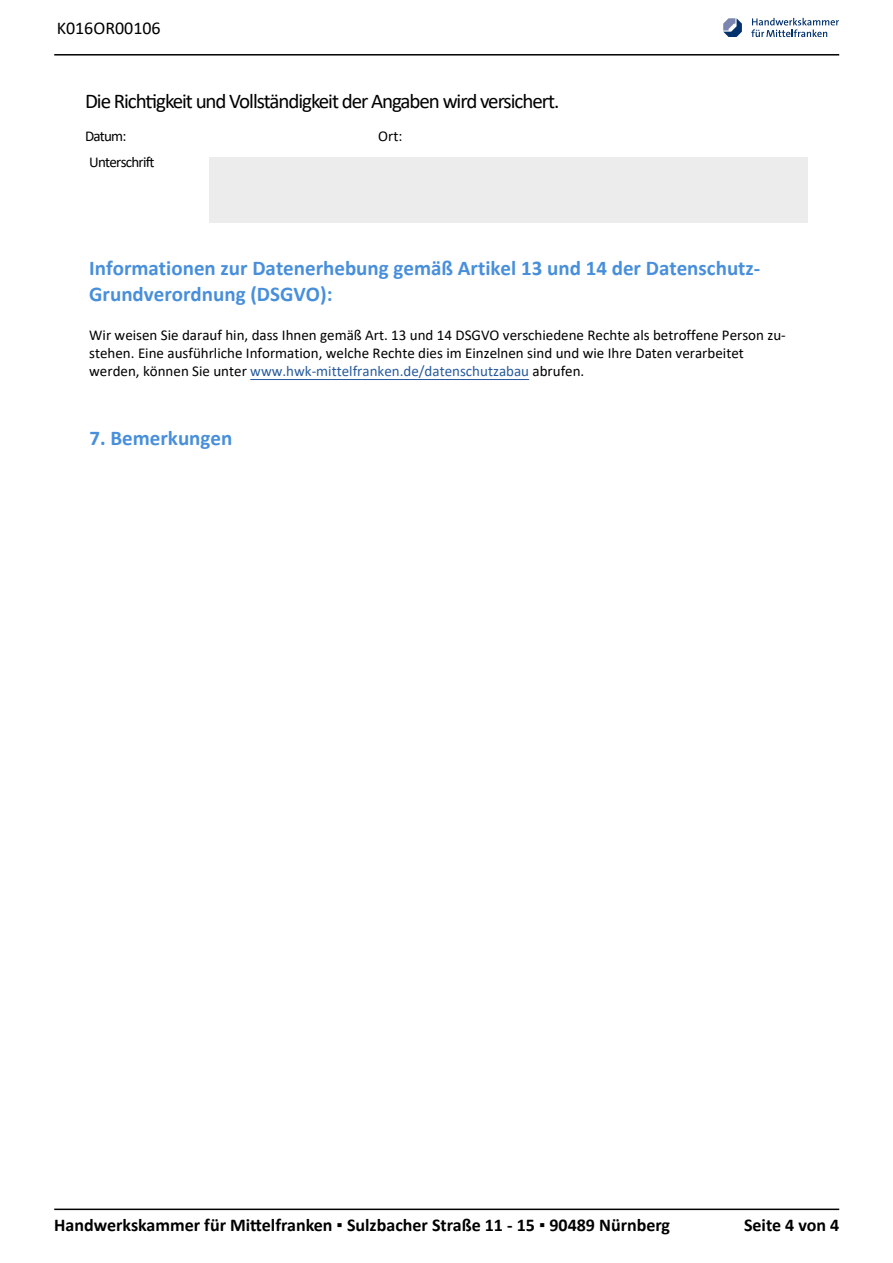
<style>
.page{position:relative;width:893px;height:1263px;background:#fff}
.page>*{position:absolute;margin:0;border:0;box-sizing:border-box;transform-origin:0 0}
.t1{font:700 21px/25.2px "Calibri";color:#488fdb}
.t2{font:21px "Calibri";letter-spacing:-.05em;color:#000}
.t3{font:700 18px "Calibri";color:#000}
.t4{font:18px "Calibri";color:#000}
.t5{font:15px/18px "Calibri";color:#000}
.t6{font:15px "Calibri";letter-spacing:-.05em;color:#000}
.s1{color:#275b9b}
</style>
<div class="page">
<hr style="left:54px;top:54px;width:785px;height:2px;background:#000">
<hr style="left:54px;top:1208px;width:785px;height:2px;background:#000">
<svg style="left:723px;top:18px;width:116px;height:19px"></svg>
<div style="left:210px;top:157px;width:598px;height:66px;background:#ececec"></div>
<hr style="left:250px;top:379px;width:279px;height:1px;background:#275b9b">
<p class="t4" style="left:57px;top:15px;width:106px">K016OR00106</p>
<p class="t2" style="left:85px;top:86px;width:476px">Die Richtigkeit und Vollständigkeit der Angaben wird versichert.</p>
<p class="t5" style="left:85px;top:126px;width:43px">Datum:</p>
<p class="t5" style="left:378px;top:126px;width:26px">Ort:</p>
<p class="t6" style="left:89px;top:152px;width:67px">Unterschrift</p>
<p class="t1" style="left:89px;top:256px;width:673px">Informationen zur Datenerhebung gemäß Artikel 13 und 14 der Datenschutz-<br>Grundverordnung (DSGVO):</p>
<p class="t5" style="left:89px;top:326px;width:698px">Wir weisen Sie darauf hin, dass Ihnen gemäß Art. 13 und 14 DSGVO verschiedene Rechte als betroffene Person zu&shy;stehen. Eine ausführliche Information, welche Rechte dies im Einzelnen sind und wie Ihre Daten verarbeitet werden, können Sie unter <span class="s1">www.hwk-mittelfranken.de/datenschutzabau</span> abrufen.</p>
<p class="t1" style="left:89px;top:425px;width:144px">7. Bemerkungen</p>
<p class="t3" style="left:54px;top:1212px;width:617px">Handwerkskammer für Mittelfranken ▪ Sulzbacher Straße 11 - 15 ▪ 90489 Nürnberg</p>
<p class="t3" style="left:744px;top:1212px;width:97px">Seite 4 von 4</p>
</div>
